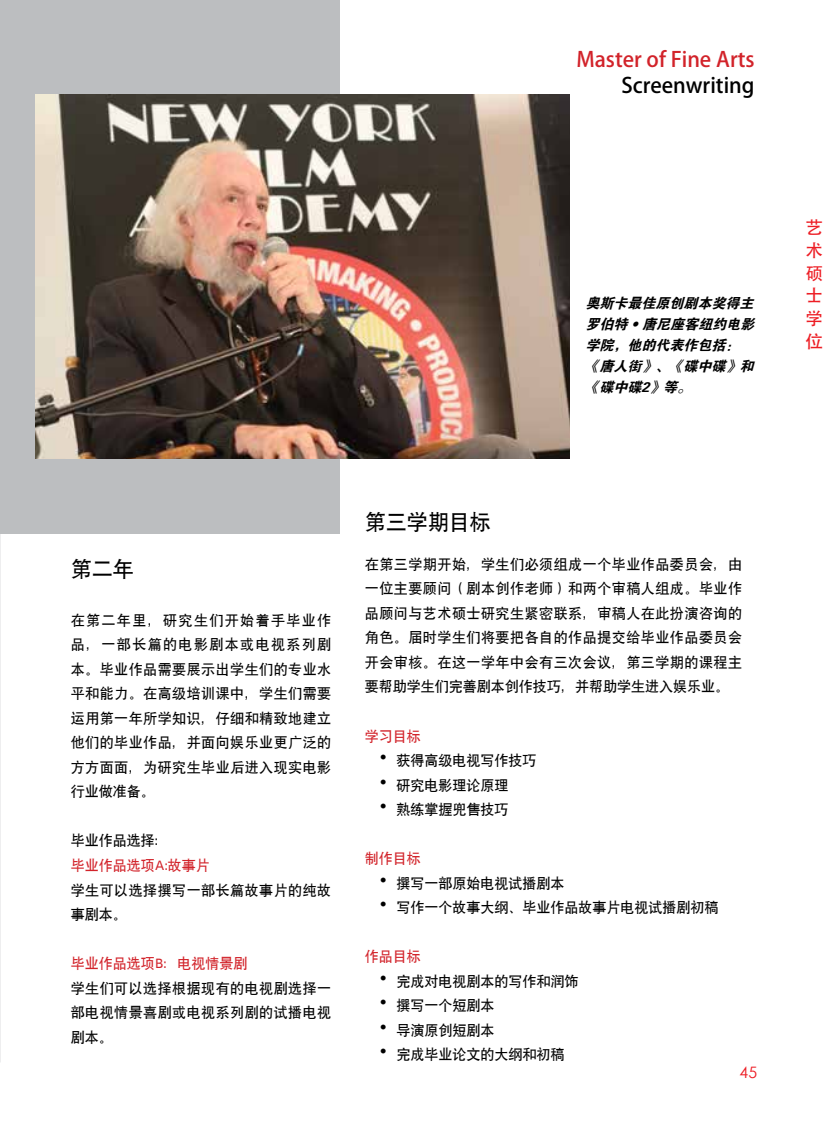
<style>
.page{position:relative;width:834px;height:1122px;background:#fff}
.page>*{position:absolute;margin:0;border:0;box-sizing:border-box;transform-origin:0 0}
.t1{font:21px "Adobe Heiti Std";color:#d2232a}
.t2{font:21px "Adobe Heiti Std";color:#000}
.t3{font:21px "SIL Hei Med Jian";color:#000}
.t4{font:17.5px/22.8px "Adobe Heiti Std";color:#ed1d24;text-align:justify}
.t5{font:15.75px "Century Gothic";color:#ed1c24}
.t6{font:14px/24.5px "SIL Hei Med Jian";color:#000;text-align:justify}
.t7{font:italic 14px/21px "FZDHTK GBK1 0";color:#000}
.t8{font:14px "SIL Hei Med Jian";color:#d2232a}
.t9{font:14px/24.5px "SIL Hei Med Jian";letter-spacing:.035em;color:#000}
.s1{font-family:"Helvetica Neue"}
.s2{color:#d2232a}
.s3{font-family:"Adobe Heiti Std";font-size:21px}
</style>
<div class="page">
<div style="left:0;top:0;width:339px;height:533px;background:#bcbec0"></div>
<img style="left:36px;top:95px;width:533px;height:363px">
<h1 class="t1" style="left:576px;top:46px;width:179px">Master of Fine Arts</h1>
<h1 class="t2" style="left:621px;top:72px;width:135px">Screenwriting</h1>
<p class="t7" style="left:585px;top:293px;width:175px">奥斯卡最佳原创剧本奖得主罗伯特 <span class="s1">•</span>唐尼座客纽约电影学院，他的代表作包括：《唐人街》、《碟中碟》和《碟中碟2》等。</p>
<h1 class="t3" style="left:71px;top:554px;width:64px">第二年</h1>
<p class="t6" style="left:71px;top:606px;width:262px">在第二年里，研究生们开始着手毕业作品，一部长篇的电影剧本或电视系列剧本。毕业作品需要展示出学生们的专业水平和能力。在高级培训课中，学生们需要运用第一年所学知识，仔细和精致地建立他们的毕业作品，并面向娱乐业更广泛的方方面面，为研究生毕业后进入现实电影行业做准备。</p>
<p class="t6" style="left:71px;top:827px;width:99px">毕业作品选择：</p>
<p class="t8" style="left:71px;top:855px;width:140px">毕业作品选项A:故事片</p>
<p class="t9" style="left:71px;top:876px;width:262px">学生可以选择撰写一部长篇故事片的纯故事剧本。</p>
<p class="t8" style="left:71px;top:953px;width:178px">毕业作品选项B：电视情景剧</p>
<p class="t6" style="left:71px;top:974px;width:262px">学生们可以选择根据现有的电视剧选择一部电视情景喜剧或电视系列剧的试播电视剧本。</p>
<h1 class="t3" style="left:365px;top:508px;width:127px">第三学期目标</h1>
<p class="t6" style="left:365px;top:550px;width:378px">在第三学期开始，学生们必须组成一个毕业作品委员会，由一位主要顾问（剧本创作老师）和两个审稿人组成。毕业作品顾问与艺术硕士研究生紧密联系，审稿人在此扮演咨询的角色。届时学生们将要把各自的作品提交给毕业作品委员会开会审核。在这一学年中会有三次会议，第三学期的课程主要帮助学生们完善剧本创作技巧，并帮助学生进入娱乐业。</p>
<p class="t6" style="left:372px;top:722px;width:165px;text-align:left;text-indent:-8px"><span class="s2">学习目标<br></span><span class="s3">·</span> 获得高级电视写作技巧<span class="s3">·</span> 研究电影理论原理<br><span class="s3">·</span> 熟练掌握兜售技巧</p>
<p class="t6" style="left:372px;top:844px;width:347px;text-align:left;text-indent:-8px"><span class="s2">制作目标<br></span><span class="s3">·</span> 撰写一部原始电视试播剧本<br><span class="s3">·</span> 写作一个故事大纲、毕业作品故事片电视试播剧初稿</p>
<p class="t6" style="left:372px;top:942px;width:207px;text-align:left;text-indent:-8px"><span class="s2">作品目标<br></span><span class="s3">·</span> 完成对电视剧本的写作和润饰<span class="s3">·</span> 撰写一个短剧本<br><span class="s3">·</span> 导演原创短剧本<br><span class="s3">·</span> 完成毕业论文的大纲和初稿</p>
<p class="t5" style="left:739px;top:1062px;width:19px">45</p>
<p class="t4" style="left:805px;top:217px;width:19px">艺术硕士学位</p>
</div>
